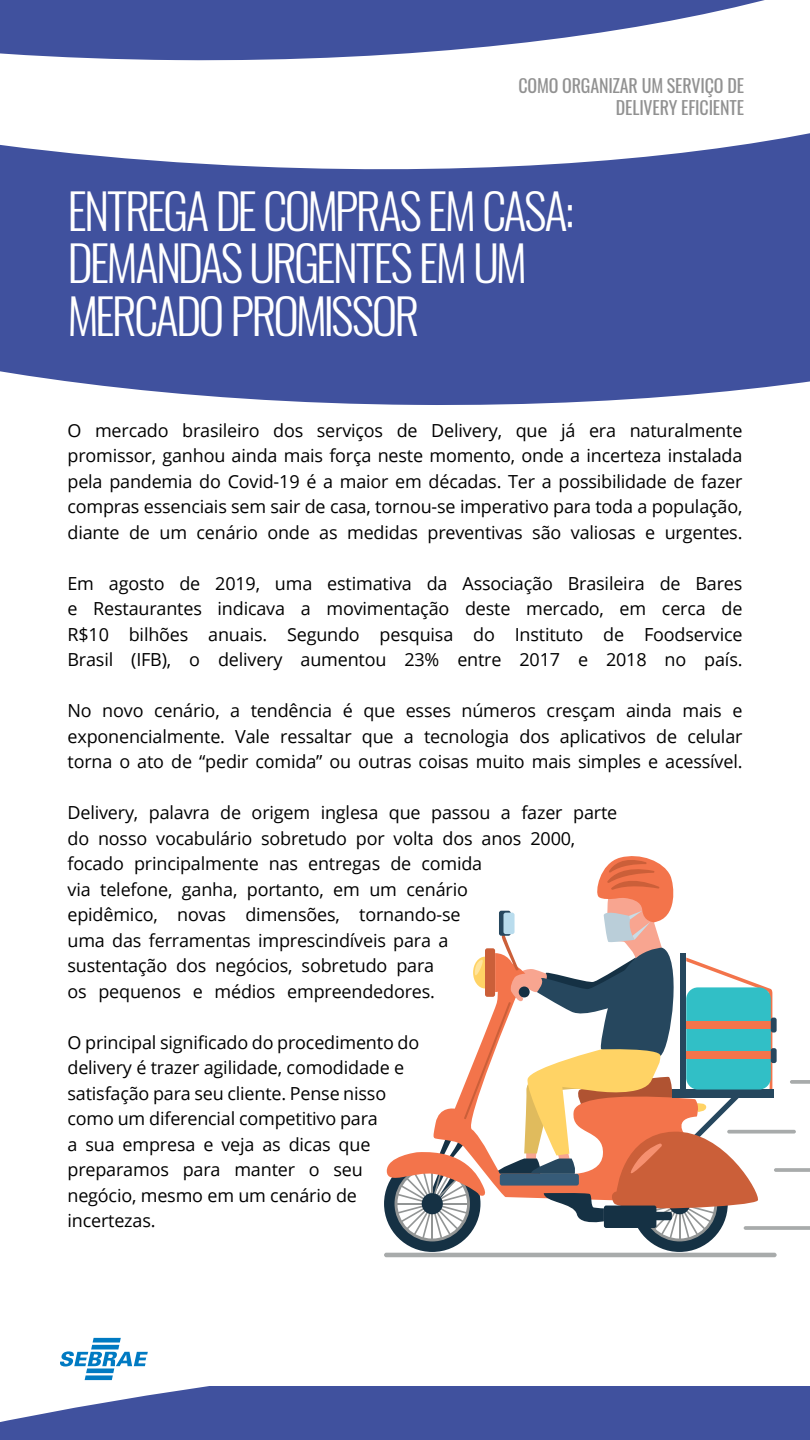
<style>
.page{position:relative;width:810px;height:1440px;background:#fff}
.page>*{position:absolute;margin:0;border:0;box-sizing:border-box;transform-origin:0 0}
.t1{font:300 48.75px/52.5px "Oswald";letter-spacing:-.055em;color:#fff}
.t2{font:18px/25.5px "Open Sans";letter-spacing:-.01em;color:#000;text-align:justify}
.t3{font:18px/22.5px "Oswald";letter-spacing:-.01em;color:#919191;text-align:right}
</style>
<div class="page">
<svg style="left:0;top:133px;width:810px;height:272px;background:#5968aa"></svg>
<svg style="left:0;top:1337px;width:810px;height:103px;fill:#40519e"></svg>
<svg style="left:0;top:0;width:765px;height:61px;fill:#40519e"></svg>
<div style="left:199px;top:788px;width:611px;height:597px;background:#fff"></div>
<hr style="left:384px;top:1253px;width:393px;height:4px;background:#a8abab;border-radius:2px">
<svg style="left:384px;top:856px;width:426px;height:396px"></svg>
<svg style="left:60px;top:1338px;width:88px;height:42px"></svg>
<p class="t3" style="left:518px;top:72px;width:227px">COMO ORGANIZAR UM SERVIÇO DE<br>DELIVERY EFICIENTE</p>
<h1 class="t1" style="left:68px;top:179px;width:508px">ENTREGA DE COMPRAS EM CASA:<br>DEMANDAS URGENTES EM UM<br>MERCADO PROMISSOR</h1>
<p class="t2" style="left:68px;top:417px;width:677px">O mercado brasileiro dos serviços de Delivery, que já era naturalmente promissor, ganhou ainda mais força neste momento, onde a incerteza instalada pela pandemia do Covid-19 é a maior em décadas. Ter a possibilidade de fazer compras essenciais sem sair de casa, tornou-se imperativo para toda a população, diante de um cenário onde as medidas preventivas são valiosas e urgentes.</p>
<p class="t2" style="left:68px;top:570px;width:677px">Em agosto de 2019, uma estimativa da Associação Brasileira de Bares e Restaurantes indicava a movimentação deste mercado, em cerca de R$10 bilhões anuais. Segundo pesquisa do Instituto de Foodservice Brasil (IFB), o delivery aumentou 23% entre 2017 e 2018 no país.</p>
<p class="t2" style="left:68px;top:698px;width:677px">No novo cenário, a tendência é que esses números cresçam ainda mais e exponencialmente. Vale ressaltar que a tecnologia dos aplicativos de celular torna o ato de “pedir comida” ou outras coisas muito mais simples e acessível.</p>
<p class="t2" style="left:68px;top:800px;width:551px;text-align:left">Delivery, palavra de origem inglesa que passou a fazer parte do nosso vocabulário sobretudo por volta dos anos 2000, focado principalmente nas entregas de comida<br>via telefone, ganha, portanto, em um cenário<br>epidêmico, novas dimensões, tornando-se<br>uma das ferramentas imprescindíveis para a<br>sustentação dos negócios, sobretudo para<br>os pequenos e médios empreendedores.</p>
<p class="t2" style="left:68px;top:1029px;width:353px;text-align:left">O principal significado do procedimento do delivery é trazer agilidade, comodidade e satisfação para seu cliente. Pense nisso como um diferencial competitivo para<br>a sua empresa e veja as dicas que preparamos para manter o seu negócio, mesmo em um cenário de incertezas.</p>
</div>
